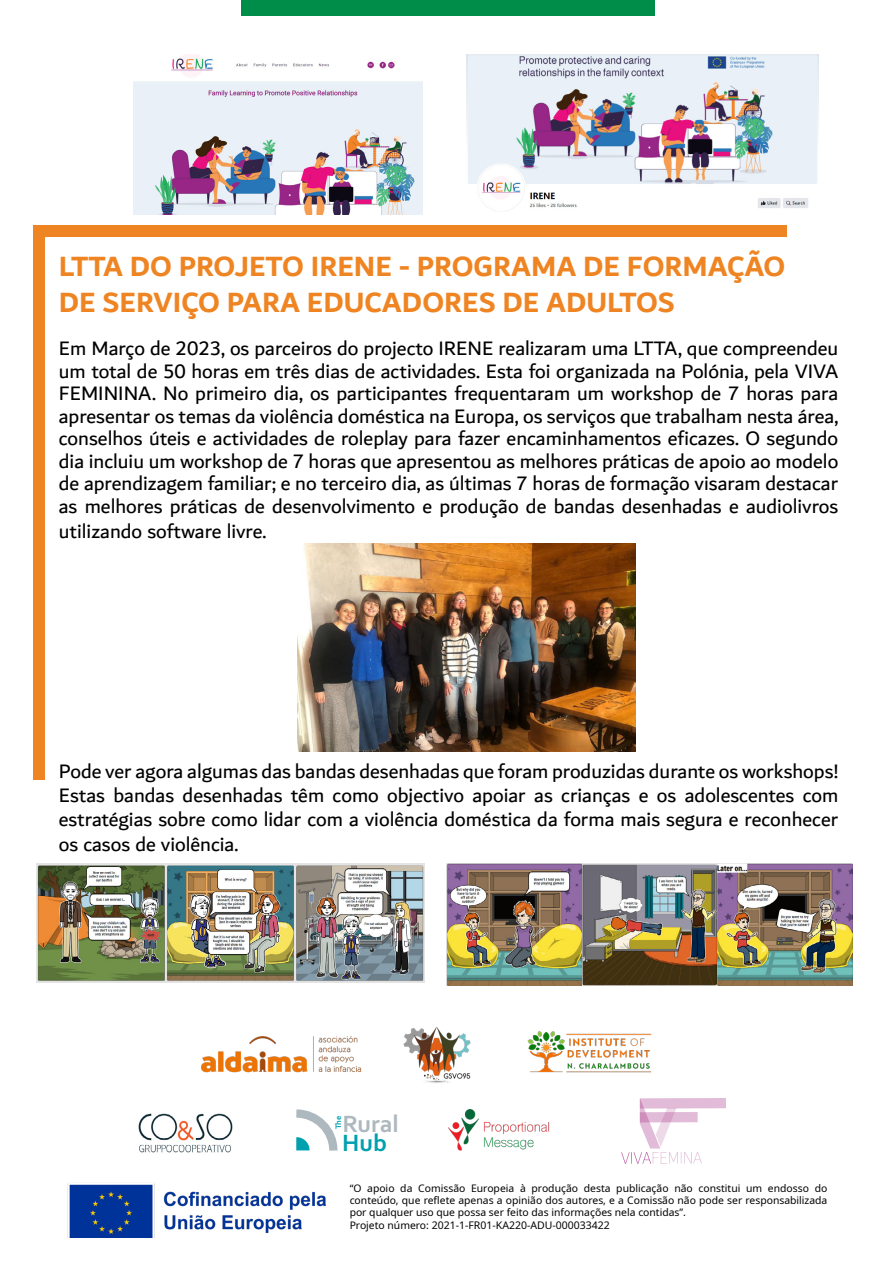
<style>
.page{position:relative;width:893px;height:1263px;background:#fff}
.page>*{position:absolute;margin:0;border:0;box-sizing:border-box;transform-origin:0 0}
.t1{font:700 30px/36px "Dubai";color:#ef8422}
.t2{font:700 24.75px "Corbel";color:#adb8bf}
.t3{font:700 24.75px "Corbel";color:#00a0af}
.t4{font:21px/22.5px "Dubai";color:#000;text-align:justify}
.t5{font:10.5px "Noto Sans";color:#000}
.t6{font:10.35px/12.5px "Noto Sans";color:#000;text-align:justify}
.t7{font:700 8.4px "Corbel";color:#00a0af}
.s1{font-size:10.35px}
</style>
<div class="page">
<img style="left:134px;top:54px;width:289px;height:160px">
<img style="left:467px;top:54px;width:351px;height:157px">
<div style="left:34px;top:226px;width:753px;height:11px;background:#ef8422"></div>
<div style="left:33px;top:230px;width:11px;height:550px;background:#ef8422"></div>
<img style="left:297px;top:543px;width:339px;height:209px">
<div style="left:241px;top:0;width:413px;height:15px;background:#008d49"></div>
<img style="left:37px;top:863px;width:387px;height:119px">
<img style="left:446px;top:863px;width:270px;height:122px">
<img style="left:718px;top:863px;width:134px;height:122px">
<img style="left:67px;top:1183px;width:260px;height:54px">
<img style="left:138px;top:1113px;width:95px;height:40px">
<img style="left:202px;top:1037px;width:160px;height:36px">
<img style="left:403px;top:1027px;width:68px;height:56px">
<svg style="left:296px;top:1109px;width:42px;height:42px"></svg>
<img style="left:527px;top:1031px;width:125px;height:42px">
<img style="left:449px;top:1109px;width:101px;height:42px">
<img style="left:621px;top:1099px;width:104px;height:65px">
<h1 class="t1" style="left:59px;top:247px;width:728px">LTTA DO PROJETO IRENE - PROGRAMA DE FORMAÇÃO<br>DE SERVIÇO PARA EDUCADORES DE ADULTOS</h1>
<p class="t4" style="left:59px;top:337px;width:781px">Em Março de 2023, os parceiros do projecto IRENE realizaram uma LTTA, que compreendeu um total de 50 horas em três dias de actividades. Esta foi organizada na Polónia, pela VIVA FEMININA. No primeiro dia, os participantes frequentaram um workshop de 7 horas para apresentar os temas da violência doméstica na Europa, os serviços que trabalham nesta área, conselhos úteis e actividades de roleplay para fazer encaminhamentos eficazes. O segundo dia incluiu um workshop de 7 horas que apresentou as melhores práticas de apoio ao modelo de aprendizagem familiar; e no terceiro dia, as últimas 7 horas de formação visaram destacar as melhores práticas de desenvolvimento e produção de bandas desenhadas e audiolivros</p>
<p class="t4" style="left:59px;top:519px;width:209px">utilizando software livre.</p>
<p class="t4" style="left:59px;top:758px;width:781px;line-height:24.5px">Pode ver agora algumas das bandas desenhadas que foram produzidas durante os workshops!<br>Estas bandas desenhadas têm como objectivo apoiar as crianças e os adolescentes com estratégias sobre como lidar com a violência doméstica da forma mais segura e reconhecer os casos de violência.</p>
<p class="t2" style="left:342px;top:1109px;width:58px">Rural</p>
<p class="t3" style="left:342px;top:1127px;width:46px">Hub</p>
<p class="t7" style="left:333px;top:1129px;width:15px;rotate:-90deg">The</p>
<p class="t6" style="left:350px;top:1182px;width:479px">“O apoio da Comissão Europeia à produção desta publicação não constitui um endosso do conteúdo, que reflete apenas a opinião dos autores, e a Comissão não pode ser responsabilizada por qualquer uso que possa ser feito das informações nela contidas”.</p>
<p class="t5" style="left:350px;top:1218px;width:262px"><span class="s1">Projeto número:</span> 2021-1-FR01-KA220-ADU-000033422</p>
</div>
